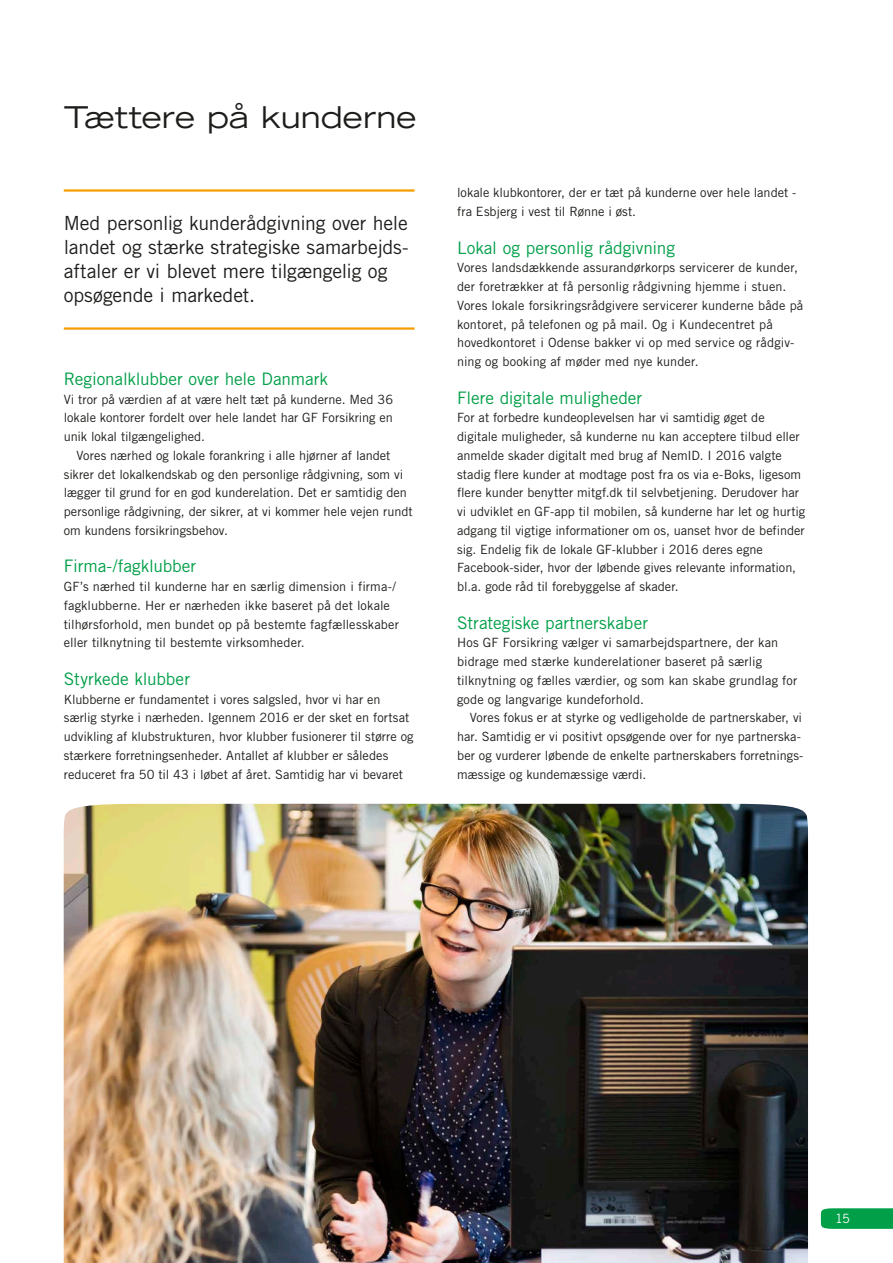
<style>
.page{position:relative;width:893px;height:1263px;background:#fff}
.page>*{position:absolute;margin:0;border:0;box-sizing:border-box;transform-origin:0 0}
.t1{font:expanded 30px "Trade Gothic LT Std";letter-spacing:.005em;color:#1d1d1b}
.t2{font:19.5px/24px "Trade Gothic LT Std";letter-spacing:-.005em;color:#1d1d1b}
.t3{font:17.25px "Trade Gothic LT Std";letter-spacing:-.005em;color:#009f48}
.t4{font:12.75px/18.8px "Trade Gothic LT Std";color:#1d1d1b}
.t5{font:12.75px "Trade Gothic LT Std";color:#fff}
</style>
<div class="page">
<img style="left:64px;top:804px;width:744px;height:459px">
<hr style="left:64px;top:189px;width:351px;height:3px;background:#f59d00">
<hr style="left:64px;top:327px;width:351px;height:3px;background:#f59d00">
<svg style="left:821px;top:1208px;width:72px;height:21px;background:#08a24d"></svg>
<h1 class="t1" style="left:64px;top:98px;width:354px">Tættere på kunderne</h1>
<h2 class="t2" style="left:64px;top:211px;width:346px">Med personlig kunderådgivning over hele landet og stærke strategiske samarbejds&shy;aftaler er vi blevet mere tilgængelig og opsøgende i markedet.</h2>
<h3 class="t3" style="left:64px;top:368px;width:266px">Regionalklubber over hele Danmark</h3>
<p class="t4" style="left:64px;top:390px;width:331px;text-align:justify">Vi tror på værdien af at være helt tæt på kunderne. Med 36 lokale kontorer fordelt over hele landet har GF Forsikring en unik lokal tilgængelighed.</p>
<p class="t4" style="left:64px;top:446px;width:350px;text-indent:13px">Vores nærhed og lokale forankring i alle hjørner af landet sikrer det lokalkendskab og den personlige rådgivning, som vi lægger til grund for en god kunderelation. Det er samtidig den personlige rådgivning, der sikrer, at vi kommer hele vejen rundt om kundens forsikringsbehov.</p>
<h3 class="t3" style="left:64px;top:556px;width:134px">Firma-/fagklubber</h3>
<p class="t4" style="left:64px;top:577px;width:337px">GF’s nærhed til kunderne har en særlig dimension i firma-/ fagklubberne. Her er nærheden ikke baseret på det lokale tilhørsforhold, men bundet op på bestemte fagfællesskaber eller tilknytning til bestemte virksomheder.</p>
<h3 class="t3" style="left:64px;top:668px;width:128px">Styrkede klubber</h3>
<p class="t4" style="left:64px;top:690px;width:351px">Klubberne er fundamentet i vores salgsled, hvor vi har en særlig styrke i nærheden. Igennem 2016 er der sket en fortsat udvikling af klubstrukturen, hvor klubber fusionerer til større og stærkere forretningsenheder. Antallet af klubber er således reduceret fra 50 til 43 i løbet af året. Samtidig har vi bevaret</p>
<p class="t4" style="left:457px;top:183px;width:341px">lokale klubkontorer, der er tæt på kunderne over hele landet - fra Esbjerg i vest til Rønne i øst.</p>
<h3 class="t3" style="left:457px;top:237px;width:219px">Lokal og personlig rådgivning</h3>
<p class="t4" style="left:457px;top:258px;width:348px">Vores landsdækkende assurandørkorps servicerer de kunder, der foretrækker at få personlig rådgivning hjemme i stuen.<br>Vores lokale forsikringsrådgivere servicerer kunderne både på kontoret, på telefonen og på mail. Og i Kundecentret på hovedkontoret i Odense bakker vi op med service og rådgiv&shy;ning og booking af møder med nye kunder.</p>
<h3 class="t3" style="left:457px;top:387px;width:187px">Flere digitale muligheder</h3>
<p class="t4" style="left:457px;top:408px;width:350px">For at forbedre kundeoplevelsen har vi samtidig øget de digitale muligheder, så kunderne nu kan acceptere tilbud eller anmelde skader digitalt med brug af NemID. I 2016 valgte stadig flere kunder at modtage post fra os via e-Boks, ligesom flere kunder benytter mitgf.dk til selvbetjening. Derudover har vi udviklet en GF-app til mobilen, så kunderne har let og hurtig adgang til vigtige informationer om os, uanset hvor de befinder sig. Endelig fik de lokale GF-klubber i 2016 deres egne Facebook-sider, hvor der løbende gives relevante information, bl.a. gode råd til forebyggelse af skader.</p>
<h3 class="t3" style="left:457px;top:612px;width:192px">Strategiske partnerskaber</h3>
<p class="t4" style="left:457px;top:633px;width:342px">Hos GF Forsikring vælger vi samarbejdspartnere, der kan bidrage med stærke kunderelationer baseret på særlig tilknytning og fælles værdier, og som kan skabe grundlag for gode og langvarige kundeforhold.</p>
<p class="t4" style="left:457px;top:708px;width:348px;text-indent:13px">Vores fokus er at styrke og vedligeholde de partnerskaber, vi har. Samtidig er vi positivt opsøgende over for nye partnerska&shy;ber og vurderer løbende de enkelte partnerskabers forretnings&shy;mæssige og kundemæssige værdi.</p>
<p class="t5" style="left:835px;top:1211px;width:17px">15</p>
</div>
